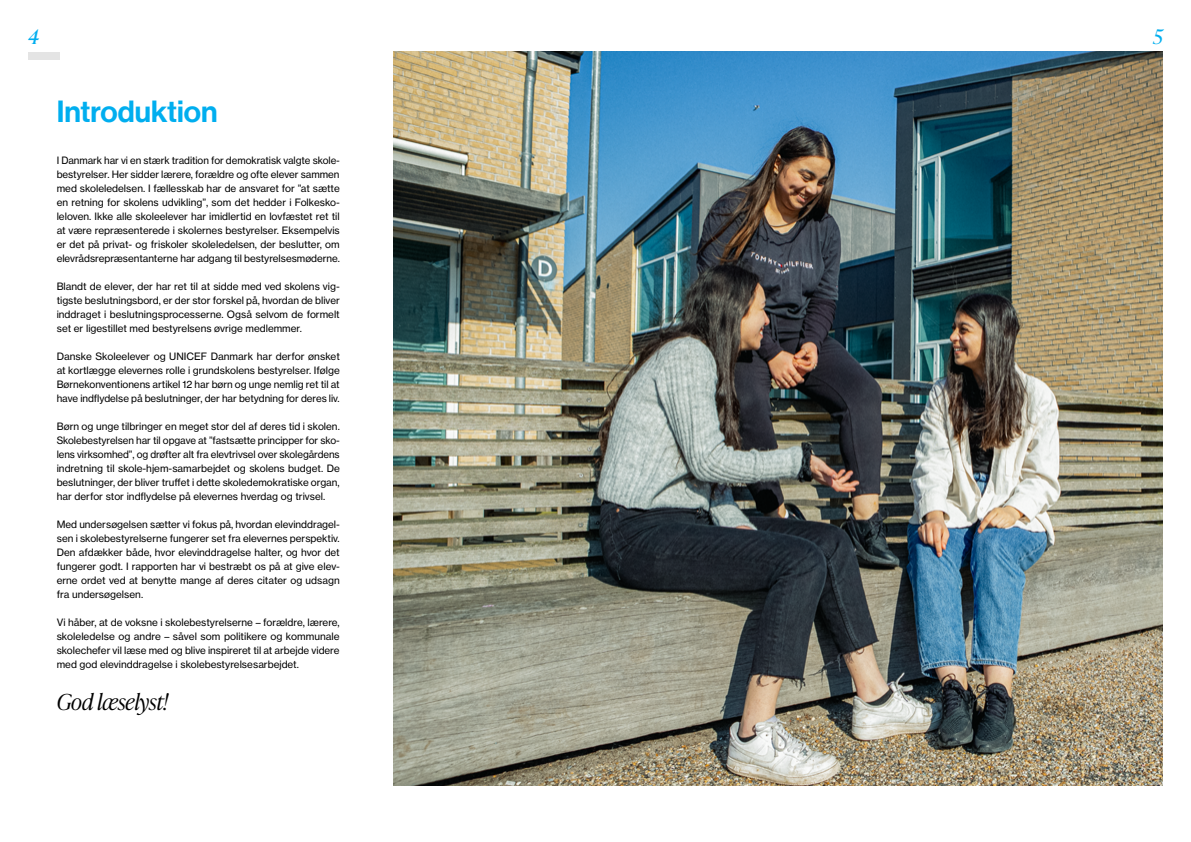
<style>
.page{position:relative;width:1191px;height:842px;background:#fff}
.page>*{position:absolute;margin:0;border:0;box-sizing:border-box;transform-origin:0 0}
.t1{font:30px "N Haas Grotesk DS Pro 65 Md";color:#00aeef}
.t2{font:italic 300 22px "Ivy Presto Headline";color:#000}
.t3{font:italic 20px "Ivy Presto Headline";color:#00aeef}
.t4{font:10px/14px "N Haas Grotesk TX Pro 55 Rg";color:#000;text-align:justify}
</style>
<div class="page">
<div style="left:28px;top:52px;width:32px;height:8px;background:#e4e4e4"></div>
<img style="left:393px;top:52px;width:769px;height:733px">
<h3 class="t3" style="left:28px;top:22px;width:12px">4</h3>
<h3 class="t3" style="left:1153px;top:22px;width:11px">5</h3>
<h1 class="t1" style="left:57px;top:94px;width:162px">Introduktion</h1>
<p class="t4" style="left:57px;top:154px;width:285px">I Danmark har vi en stærk tradition for demokratisk valgte skole&shy;bestyrelser. Her sidder lærere, forældre og ofte elever sammen med skoleledelsen. I fællesskab har de ansvaret for ”at sætte en retning for skolens udvikling”, som det hedder i Folkesko&shy;leloven. Ikke alle skoleelever har imidlertid en lovfæstet ret til at være repræsenterede i skolernes bestyrelser. Eksempelvis er det på privat- og friskoler skoleledelsen, der beslutter, om elevrådsrepræsentanterne har adgang til bestyrelsesmøderne.</p>
<p class="t4" style="left:57px;top:280px;width:285px">Blandt de elever, der har ret til at sidde med ved skolens vig&shy;tigste beslutningsbord, er der stor forskel på, hvordan de bliver inddraget i beslutningsprocesserne. Også selvom de formelt set er ligestillet med bestyrelsens øvrige medlemmer.</p>
<p class="t4" style="left:57px;top:350px;width:285px">Danske Skoleelever og UNICEF Danmark har derfor ønsket at kortlægge elevernes rolle i grundskolens bestyrelser. Ifølge Børnekonventionens artikel 12 har børn og unge nemlig ret til at have indflydelse på beslutninger, der har betydning for deres liv.</p>
<p class="t4" style="left:57px;top:420px;width:285px">Børn og unge tilbringer en meget stor del af deres tid i skolen.<br>Skolebestyrelsen har til opgave at ”fastsætte principper for sko&shy;lens virksomhed”, og drøfter alt fra elevtrivsel over skolegårdens indretning til skole-hjem-samarbejdet og skolens budget. De beslutninger, der bliver truffet i dette skoledemokratiske organ, har derfor stor indflydelse på elevernes hverdag og trivsel.</p>
<p class="t4" style="left:57px;top:518px;width:285px">Med undersøgelsen sætter vi fokus på, hvordan elevinddragel&shy;sen i skolebestyrelserne fungerer set fra elevernes perspektiv.<br>Den afdækker både, hvor elevinddragelse halter, og hvor det fungerer godt. I rapporten har vi bestræbt os på at give elev&shy;erne ordet ved at benytte mange af deres citater og udsagn fra undersøgelsen.</p>
<p class="t4" style="left:57px;top:616px;width:284px">Vi håber, at de voksne i skolebestyrelserne – forældre, lærere, skoleledelse og andre – såvel som politikere og kommunale skolechefer vil læse med og blive inspireret til at arbejde videre med god elevinddragelse i skolebestyrelsesarbejdet.</p>
<h2 class="t2" style="left:57px;top:687px;width:113px">God læselyst!</h2>
</div>
